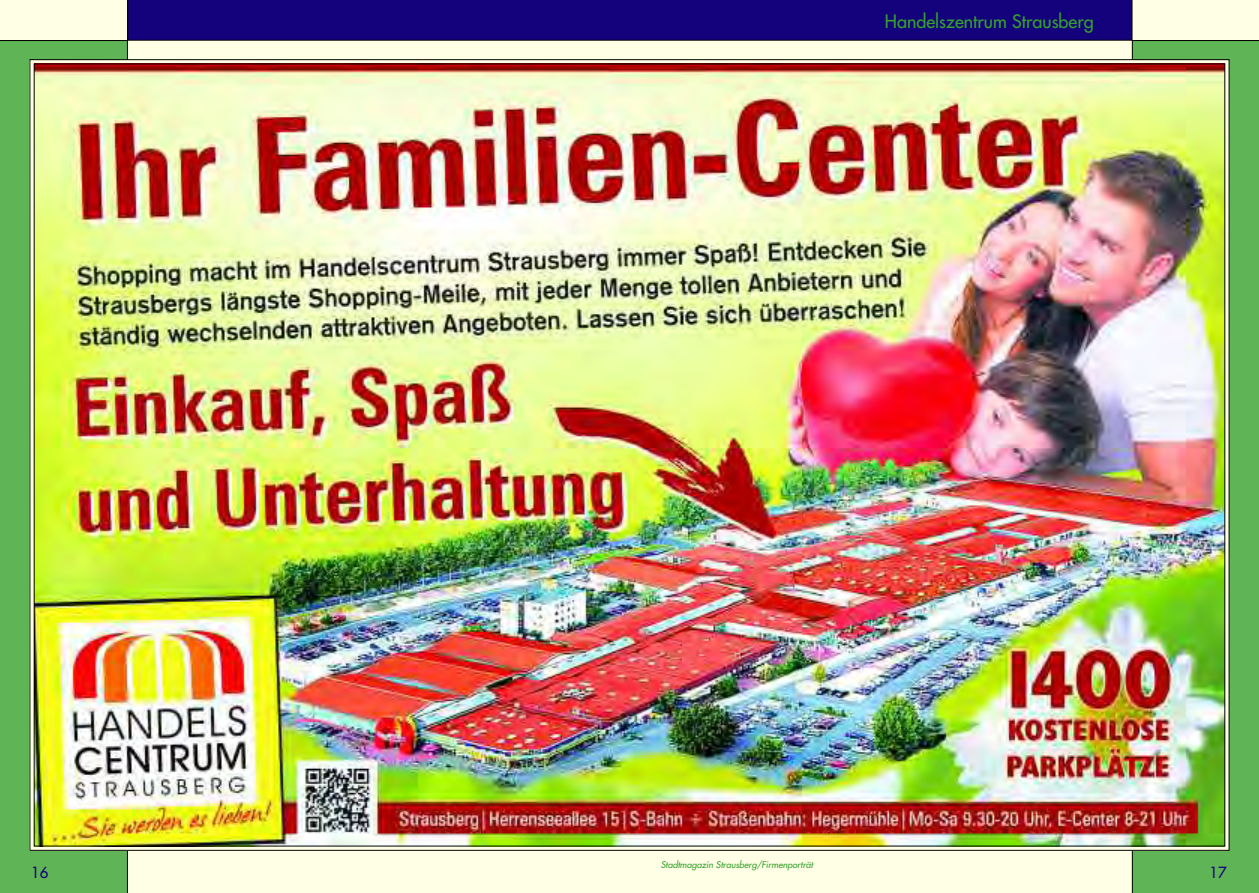
<style>
.page{position:relative;width:1259px;height:893px;background:#fff}
.page>*{position:absolute;margin:0;border:0;box-sizing:border-box;transform-origin:0 0}
.t1{font:18px "Futura";color:#37a12c}
.t2{font:15px "Futura";color:#13027c}
.t3{font:italic 9px "Futura";color:#37a12c}
</style>
<div class="page">
<div style="left:0;top:0;width:642px;height:893px;background:#ffffe6"></div>
<div style="left:617px;top:0;width:642px;height:893px;background:#ffffe6"></div>
<div style="left:128px;top:0;width:1004px;height:40px;background:#13027c"></div>
<svg style="left:1132px;top:40px;width:127px;height:853px;background:#589c49"></svg>
<svg style="left:0;top:40px;width:128px;height:853px;background:#63a358"></svg>
<img style="left:36px;top:66px;width:1187px;height:778px">
<h2 class="t2" style="left:31px;top:866px;width:19px">16</h2>
<h1 class="t1" style="left:885px;top:14px;width:210px">Handelszentrum Strausberg</h1>
<p class="t3" style="left:661px;top:860px;width:154px">Stadtmagazin Strausberg/Firmenporträt</p>
<h2 class="t2" style="left:1209px;top:866px;width:19px">17</h2>
</div>
